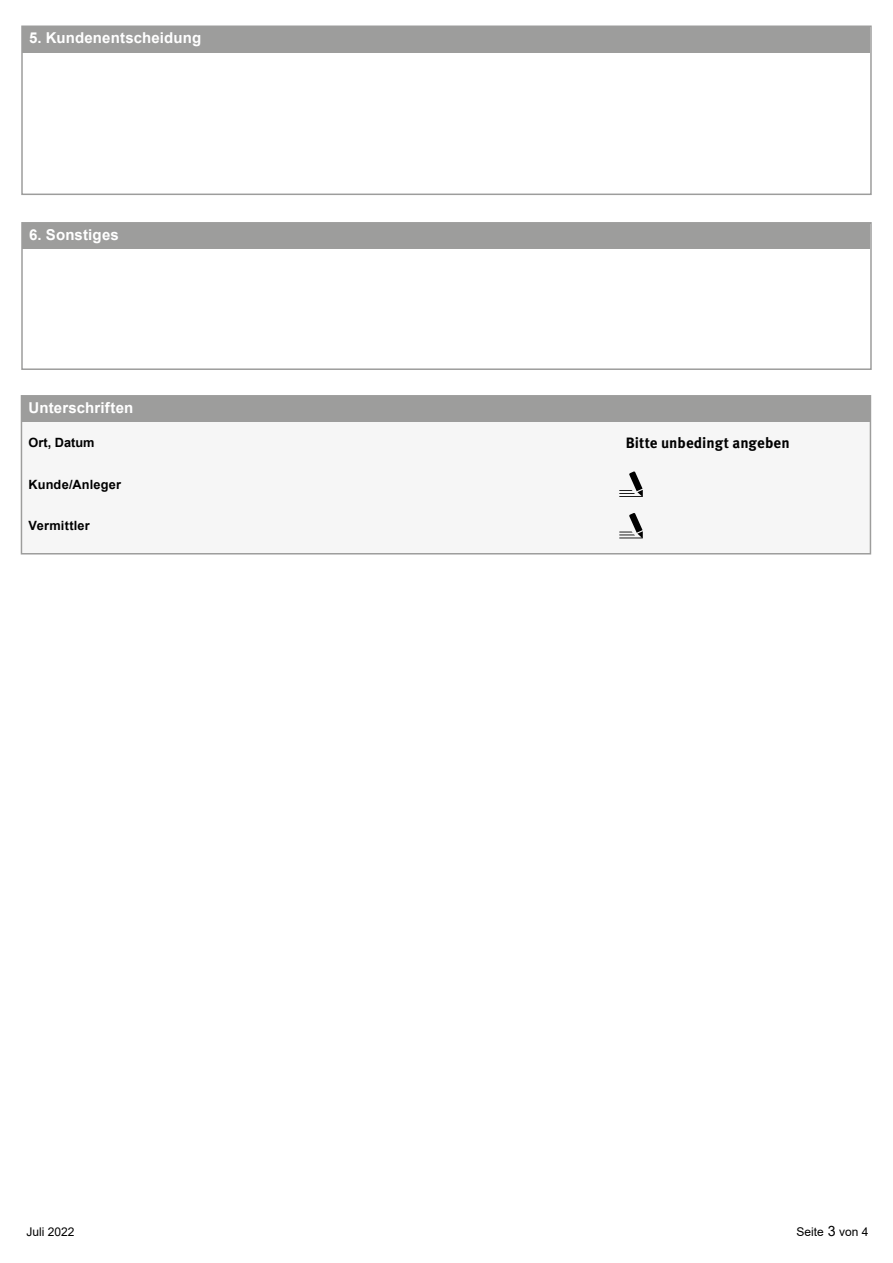
<style>
.page{position:relative;width:893px;height:1263px;background:#fff}
.page>*{position:absolute;margin:0;border:0;box-sizing:border-box;transform-origin:0 0}
.t1{font:700 15px "Arial";letter-spacing:.01em;color:#fff}
.t2{font:700 15px "Meta Standard Life Pro TF";color:#000}
.t3{font:700 12.75px "Arial";letter-spacing:.015em;color:#000}
.t4{font:12px "Arial";color:#000}
.s1{font-size:14.25px}
</style>
<div class="page">
<div style="left:22px;top:396px;width:848px;height:26px;background:#9d9d9c"></div>
<svg style="left:619px;top:471px;width:24px;height:26px"></svg>
<svg style="left:619px;top:513px;width:24px;height:25px"></svg>
<div style="left:21px;top:395px;width:850px;height:159px;border:2px solid #9d9d9c"></div>
<div style="left:23px;top:224px;width:847px;height:25px;background:#9d9d9c"></div>
<div style="left:21px;top:222px;width:851px;height:148px;border:2px solid #9d9d9c"></div>
<div style="left:23px;top:27px;width:847px;height:26px;background:#9d9d9c"></div>
<div style="left:21px;top:26px;width:851px;height:169px;border:2px solid #9d9d9c"></div>
<p class="t1" style="left:29px;top:28px;width:174px">5. Kundenentscheidung</p>
<p class="t1" style="left:29px;top:224px;width:91px">6. Sonstiges</p>
<p class="t1" style="left:29px;top:397px;width:106px">Unterschriften</p>
<p class="t3" style="left:29px;top:434px;width:67px">Ort, Datum</p>
<p class="t2" style="left:626px;top:431px;width:166px">Bitte unbedingt angeben</p>
<p class="t3" style="left:29px;top:475px;width:94px">Kunde/Anleger</p>
<p class="t3" style="left:29px;top:517px;width:63px">Vermittler</p>
<p class="t4" style="left:27px;top:1224px;width:50px">Juli 2022</p>
<p class="t4" style="left:796px;top:1224px;width:73px">Seite <span class="s1">3</span> von 4</p>
</div>
